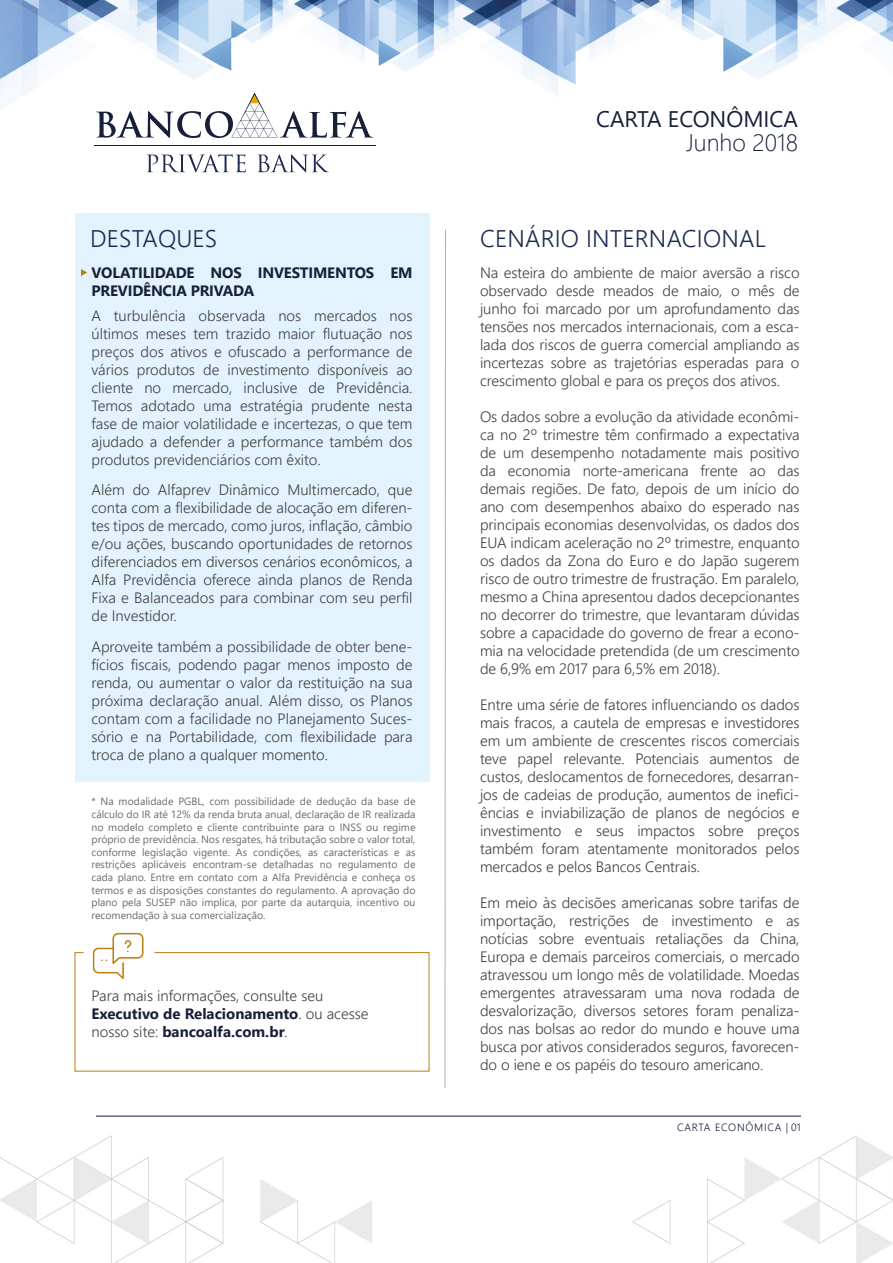
<style>
.page{position:relative;width:893px;height:1263px;background:#fff}
.page>*{position:absolute;margin:0;border:0;box-sizing:border-box;transform-origin:0 0}
.t1{font:300 24px "Segoe UI";letter-spacing:.01em;color:#1e2a4f}
.t2{font:300 24px "Segoe UI";color:#162038}
.t3{font:22.5px "Segoe UI";color:#162038}
.t4{font:300 15px/18px "Segoe UI";letter-spacing:-.005em;color:#404040;text-align:justify}
.t5{font:700 15px/18px "Segoe UI";letter-spacing:-.015em;color:#162038}
.t6{font:10.5px/12.6px "Segoe UI";color:#6c6c6c;text-align:justify}
.t7{font:300 10.5px "Segoe UI";letter-spacing:.075em;color:#162038}
.s1{font-weight:700;color:#162038}
</style>
<div class="page">
<img style="left:0;top:0;width:893px;height:1263px">
<svg style="left:445px;top:229px;width:1px;height:859px"></svg>
<hr style="left:94px;top:146px;width:282px;height:1px;background:#162038">
<svg style="left:96px;top:92px;width:277px;height:46px"></svg>
<svg style="left:147px;top:154px;width:99px;height:19px"></svg>
<svg style="left:257px;top:154px;width:72px;height:18px"></svg>
<div style="left:75px;top:213px;width:354px;height:569px;background:#e3f3fd"></div>
<svg style="left:81px;top:269px;width:6px;height:7px"></svg>
<hr style="left:96px;top:1116px;width:705px;height:1px;background:#162038">
<svg style="left:75px;top:932px;width:354px;height:139px"></svg>
<h1 class="t1" style="left:90px;top:216px;width:129px">DESTAQUES</h1>
<p class="t5" style="left:92px;top:262px;width:322px">VOLATILIDADE NOS INVESTIMENTOS EM<br>PREVIDÊNCIA PRIVADA</p>
<p class="t4" style="left:92px;top:305px;width:323px">A turbulência observada nos mercados nos últimos meses tem trazido maior flutuação nos preços dos ativos e ofuscado a performance de vários produtos de investimento disponíveis ao cliente no mercado, inclusive de Previdência.<br>Temos adotado uma estratégia prudente nesta fase de maior volatilidade e incertezas, o que tem ajudado a defender a performance também dos produtos previdenciários com êxito.</p>
<p class="t4" style="left:92px;top:480px;width:323px">Além do Alfaprev Dinâmico Multimercado, que conta com a flexibilidade de alocação em diferen&shy;tes tipos de mercado, como juros, inflação, câmbio e/ou ações, buscando oportunidades de retornos diferenciados em diversos cenários econômicos, a Alfa Previdência oferece ainda planos de Renda Fixa e Balanceados para combinar com seu perfil de Investidor.</p>
<p class="t4" style="left:92px;top:636px;width:323px">Aproveite também a possibilidade de obter bene&shy;fícios fiscais, podendo pagar menos imposto de renda, ou aumentar o valor da restituição na sua próxima declaração anual. Além disso, os Planos contam com a facilidade no Planejamento Suces&shy;sório e na Portabilidade, com flexibilidade para troca de plano a qualquer momento.</p>
<p class="t6" style="left:92px;top:794px;width:326px">* Na modalidade PGBL, com possibilidade de dedução da base de cálculo do IR até 12% da renda bruta anual, declaração de IR realizada no modelo completo e cliente contribuinte para o INSS ou regime próprio de previdência. Nos resgates, há tributação sobre o valor total, conforme legislação vigente. As condições, as características e as restrições aplicáveis encontram-se detalhadas no regulamento de cada plano. Entre em contato com a Alfa Previdência e conheça os termos e as disposições constantes do regulamento. A aprovação do plano pela SUSEP não implica, por parte da autarquia, incentivo ou recomendação à sua comercialização.</p>
<p class="t4" style="left:92px;top:985px;width:279px;text-align:left">Para mais informações, consulte seu<br><span class="s1">Executivo de Relacionamento</span>. ou acesse nosso site: <span class="s1">bancoalfa.com.br</span>.</p>
<h2 class="t3" style="left:596px;top:98px;width:203px">CARTA ECONÔMICA</h2>
<h1 class="t2" style="left:686px;top:120px;width:113px">Junho 2018</h1>
<h1 class="t1" style="left:480px;top:216px;width:287px">CENÁRIO INTERNACIONAL</h1>
<p class="t4" style="left:480px;top:262px;width:321px">Na esteira do ambiente de maior aversão a risco observado desde meados de maio, o mês de junho foi marcado por um aprofundamento das tensões nos mercados internacionais, com a esca&shy;lada dos riscos de guerra comercial ampliando as incertezas sobre as trajetórias esperadas para o crescimento global e para os preços dos ativos.</p>
<p class="t4" style="left:480px;top:406px;width:321px">Os dados sobre a evolução da atividade econômi&shy;ca no 2º trimestre têm confirmado a expectativa de um desempenho notadamente mais positivo da economia norte-americana frente ao das demais regiões. De fato, depois de um início do ano com desempenhos abaixo do esperado nas principais economias desenvolvidas, os dados dos EUA indicam aceleração no 2º trimestre, enquanto os dados da Zona do Euro e do Japão sugerem risco de outro trimestre de frustração. Em paralelo, mesmo a China apresentou dados decepcionantes no decorrer do trimestre, que levantaram dúvidas sobre a capacidade do governo de frear a econo&shy;mia na velocidade pretendida (de um crescimento de 6,9% em 2017 para 6,5% em 2018).</p>
<p class="t4" style="left:480px;top:694px;width:321px">Entre uma série de fatores influenciando os dados mais fracos, a cautela de empresas e investidores em um ambiente de crescentes riscos comerciais teve papel relevante. Potenciais aumentos de custos, deslocamentos de fornecedores, desarran&shy;jos de cadeias de produção, aumentos de inefici&shy;ências e inviabilização de planos de negócios e investimento e seus impactos sobre preços também foram atentamente monitorados pelos mercados e pelos Bancos Centrais.</p>
<p class="t4" style="left:480px;top:892px;width:321px">Em meio às decisões americanas sobre tarifas de importação, restrições de investimento e as notícias sobre eventuais retaliações da China, Europa e demais parceiros comerciais, o mercado atravessou um longo mês de volatilidade. Moedas emergentes atravessaram uma nova rodada de desvalorização, diversos setores foram penaliza&shy;dos nas bolsas ao redor do mundo e houve uma busca por ativos considerados seguros, favorecen&shy;do o iene e os papéis do tesouro americano.</p>
<p class="t7" style="left:677px;top:1117px;width:125px">CARTA ECONÔMICA | 01</p>
</div>
